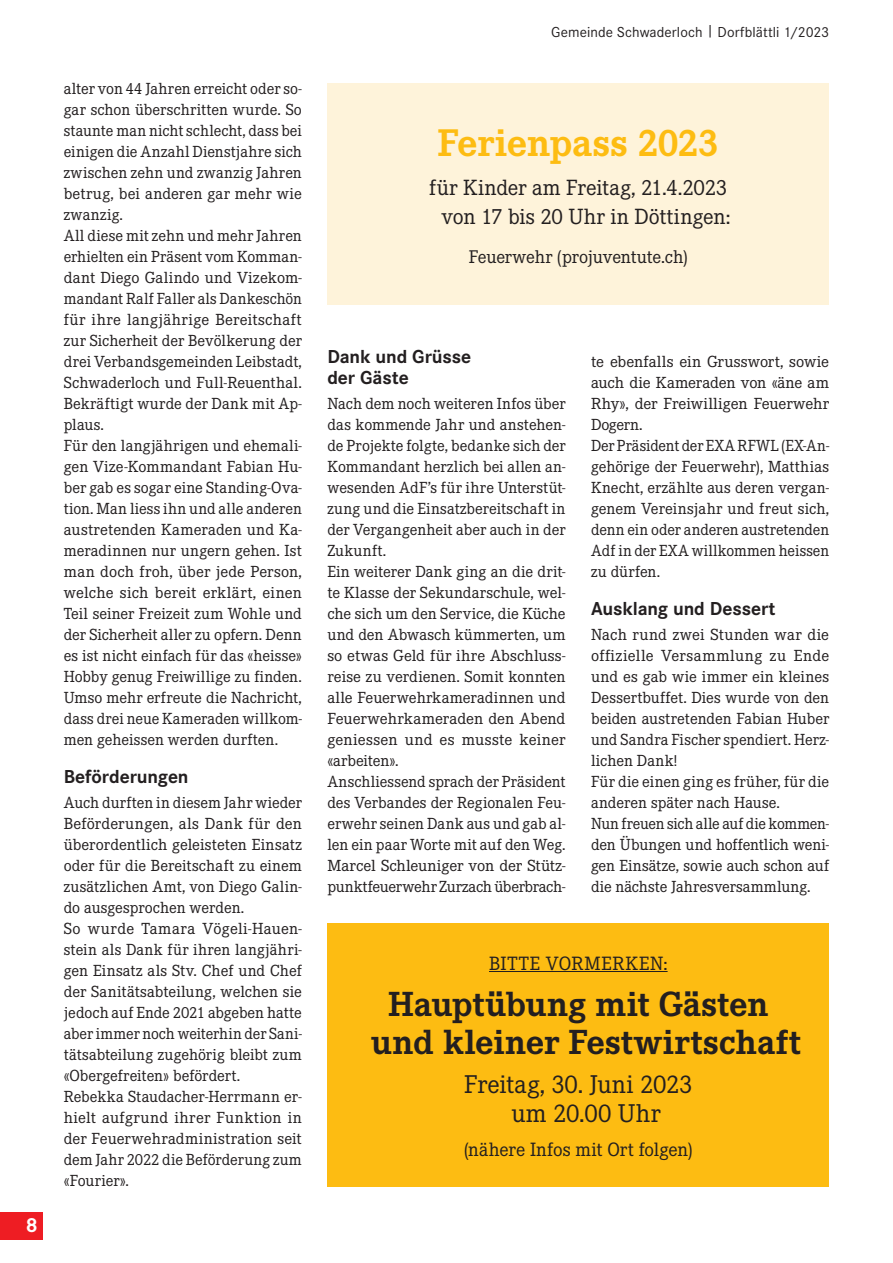
<style>
.page{position:relative;width:893px;height:1263px;background:#fff}
.page>*{position:absolute;margin:0;border:0;box-sizing:border-box;transform-origin:0 0}
.t1{font:700 37.8px "Corporate EBQ";letter-spacing:-.01em;color:#fdbc12}
.t2{font:700 34.2px/37.8px "Corporate EBQ";letter-spacing:.005em;color:#231f20;text-align:center}
.t3{font:25.2px/28.8px "Corporate EBQ";letter-spacing:.005em;color:#231f20}
.t4{font:21.6px/28.8px "Corporate EBQ";color:#231f20;text-align:center}
.t5{font:700 21px "Corporate S";color:#fff}
.t6{font:700 19.5px/21px "Corporate S";letter-spacing:-.005em;color:#231f20}
.t7{font:18.9px "Corporate EBQ";letter-spacing:.01em;color:#231f20}
.t8{font:18.9px "Corporate EBQ";letter-spacing:.045em;color:#231f20}
.t9{font:18px "Corporate EBQ";letter-spacing:-.01em;color:#231f20}
.t10{font:15.75px/21px "Corporate EBQ";color:#231f20}
.t11{font:15px "Corporate S";letter-spacing:.005em;color:#231f20}
</style>
<div class="page">
<div style="left:0;top:1212px;width:43px;height:27px;background:#ee1d23"></div>
<div style="left:327px;top:923px;width:502px;height:263px;background:#fdbc12"></div>
<hr style="left:489px;top:971px;width:179px;height:1px;background:#231f20">
<div style="left:327px;top:83px;width:502px;height:221px;background:#fef3da"></div>
<h3 class="t5" style="left:26px;top:1213px;width:13px">8</h3>
<p class="t10" style="left:64px;top:78px;width:240px">alter von 44 Jahren erreicht oder so&shy;gar schon überschritten wurde. So staunte man nicht schlecht, dass bei einigen die Anzahl Dienstjahre sich zwischen zehn und zwanzig Jahren betrug, bei anderen gar mehr wie zwanzig.<br>All diese mit zehn und mehr Jahren erhielten ein Präsent vom Komman&shy;dant Diego Galindo und Vizekom&shy;mandant Ralf Faller als Dankeschön für ihre langjährige Bereitschaft zur Sicherheit der Bevölkerung der drei Verbandsgemeinden Leibstadt,<br>Schwaderloch und Full-Reuenthal.<br>Bekräftigt wurde der Dank mit Ap&shy;plaus.<br>Für den langjährigen und ehemali&shy;gen Vize-Kommandant Fabian Hu&shy;ber gab es sogar eine Standing-Ova&shy;tion. Man liess ihn und alle anderen austretenden Kameraden und Ka&shy;meradinnen nur ungern gehen. Ist man doch froh, über jede Person, welche sich bereit erklärt, einen<br>Teil seiner Freizeit zum Wohle und der Sicherheit aller zu opfern. Denn es ist nicht einfach für das «heisse»<br>Hobby genug Freiwillige zu finden.<br>Umso mehr erfreute die Nachricht, dass drei neue Kameraden willkom&shy;men geheissen werden durften.</p>
<p class="t6" style="left:64px;top:766px;width:126px">Beförderungen</p>
<p class="t10" style="left:64px;top:792px;width:240px">Auch durften in diesem Jahr wieder<br>Beförderungen, als Dank für den überordentlich geleisteten Einsatz oder für die Bereitschaft zu einem zusätzlichen Amt, von Diego Galin&shy;do ausgesprochen werden.<br>So wurde Tamara Vögeli-Hauen&shy;stein als Dank für ihren langjähri&shy;gen Einsatz als Stv. Chef und Chef der Sanitätsabteilung, welchen sie jedoch auf Ende 2021 abgeben hatte aber immer noch weiterhin der Sani&shy;tätsabteilung zugehörig bleibt zum «Obergefreiten» befördert.<br>Rebekka Staudacher-Herrmann er&shy;hielt aufgrund ihrer Funktion in der Feuerwehradministration seit dem Jahr 2022 die Beförderung zum «Fourier».</p>
<p class="t11" style="left:551px;top:23px;width:279px">Gemeinde Schwaderloch | Dorfblättli 1/2023</p>
<h1 class="t1" style="left:438px;top:120px;width:283px">Ferienpass 2023</h1>
<h3 class="t4" style="left:429px;top:174px;width:303px">für Kinder am Freitag, 21.4.2023 von 17 bis 20 Uhr in Döttingen:</h3>
<p class="t9" style="left:469px;top:246px;width:221px">Feuerwehr (projuventute.ch)</p>
<p class="t6" style="left:327px;top:346px;width:145px">Dank und Grüsse der Gäste</p>
<p class="t10" style="left:327px;top:393px;width:240px">Nach dem noch weiteren Infos über das kommende Jahr und anstehen&shy;de Projekte folgte, bedanke sich der<br>Kommandant herzlich bei allen an&shy;wesenden AdF’s für ihre Unterstüt&shy;zung und die Einsatzbereitschaft in der Vergangenheit aber auch in der<br>Zukunft.<br>Ein weiterer Dank ging an die drit&shy;te Klasse der Sekundarschule, wel&shy;che sich um den Service, die Küche und den Abwasch kümmerten, um so etwas Geld für ihre Abschluss&shy;reise zu verdienen. Somit konnten alle Feuerwehrkameradinnen und<br>Feuerwehrkameraden den Abend geniessen und es musste keiner «arbeiten».<br>Anschliessend sprach der Präsident des Verbandes der Regionalen Feu&shy;erwehr seinen Dank aus und gab al&shy;len ein paar Worte mit auf den Weg.<br>Marcel Schleuniger von der Stütz&shy;punktfeuerwehr Zurzach überbrach-</p>
<p class="t10" style="left:591px;top:351px;width:240px">te ebenfalls ein Grusswort, sowie auch die Kameraden von «äne am<br>Rhy», der Freiwilligen Feuerwehr<br>Dogern.<br>Der Präsident der EXA RFWL (EX-An&shy;gehörige der Feuerwehr), Matthias<br>Knecht, erzählte aus deren vergan&shy;genem Vereinsjahr und freut sich, denn ein oder anderen austretenden<br>Adf in der EXA willkommen heissen zu dürfen.</p>
<p class="t6" style="left:591px;top:598px;width:186px">Ausklang und Dessert</p>
<p class="t10" style="left:591px;top:624px;width:240px">Nach rund zwei Stunden war die offizielle Versammlung zu Ende und es gab wie immer ein kleines<br>Dessertbuffet. Dies wurde von den beiden austretenden Fabian Huber und Sandra Fischer spendiert. Herz&shy;lichen Dank!<br>Für die einen ging es früher, für die anderen später nach Hause.<br>Nun freuen sich alle auf die kommen&shy;den Übungen und hoffentlich weni&shy;gen Einsätze, sowie auch schon auf die nächste Jahresversammlung.</p>
<p class="t8" style="left:489px;top:952px;width:180px">BITTE VORMERKEN:</p>
<h2 class="t2" style="left:371px;top:986px;width:432px">Hauptübung mit Gästen und kleiner Festwirtschaft</h2>
<h3 class="t3" style="left:511px;top:1071px;width:183px;text-indent:-47px">Freitag, 30. Juni 2023 um 20.00 Uhr</h3>
<p class="t7" style="left:464px;top:1139px;width:231px">(nähere Infos mit Ort folgen)</p>
</div>
